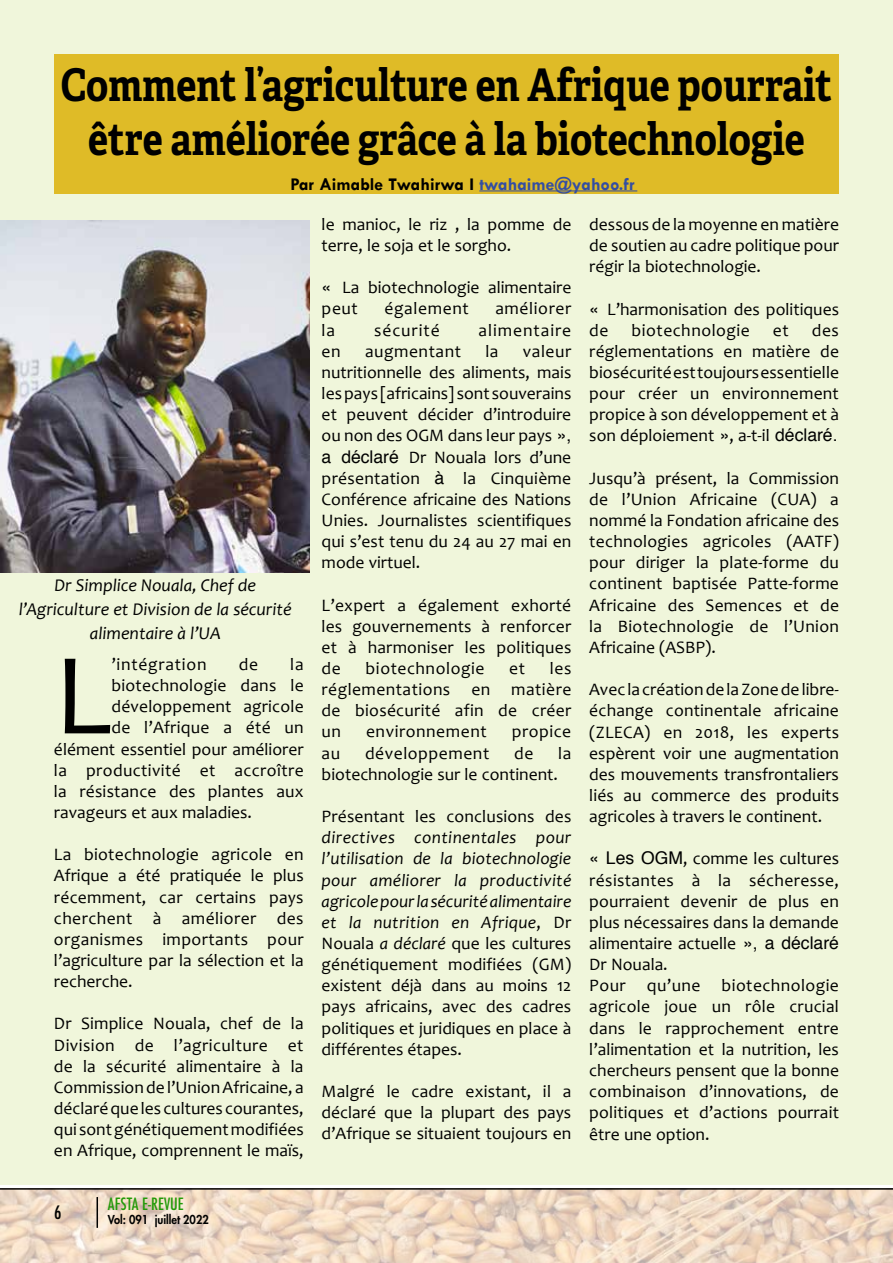
<style>
.page{position:relative;width:893px;height:1263px;background:#fff}
.page>*{position:absolute;margin:0;border:0;box-sizing:border-box;transform-origin:0 0}
.t1{font:117.3px "Candara";color:#000}
.t2{font:700 45px/54px "Adelle";color:#000;text-align:center;scale:.85 1}
.t3{font:italic 18px/24px "Candara";color:#000;text-align:center}
.t4{font:700 18px "Tw Cen";color:#000}
.t5{font:500 condensed 18px "Futura";color:#000}
.t6{font:17.55px/21.1px "Candara";color:#000;text-align:justify}
.t7{font:17.55px "Candara";letter-spacing:.03em;color:#000}
.t8{font:17.55px "Candara";letter-spacing:.025em;color:#000}
.t9{font:17.55px "Candara";letter-spacing:.055em;color:#000}
.t10{font:17.55px "Candara";letter-spacing:.035em;color:#000}
.t11{font:17.55px "Candara";letter-spacing:.045em;color:#000}
.t12{font:500 condensed 16.5px "Futura";color:#239a09}
.t13{font:800 12px "Futura Std";color:#000;scale:.92 1}
.s1{color:#344ea2}
.s2{font-family:"Helvetica"}
.s3{font-style:italic}
</style>
<div class="page">
<img style="left:0;top:1190px;width:893px;height:73px">
<hr style="left:97px;top:1197px;width:1px;height:31px;background:#000">
<hr style="left:0;top:1188px;width:893px;height:2px;background:#000">
<div style="left:0;top:0;width:893px;height:1185px;background:#f0f6db"></div>
<div style="left:55px;top:54px;width:784px;height:140px;background:#dfbb27"></div>
<hr style="left:479px;top:190px;width:158px;height:1px;background:#344ea2">
<img style="left:1px;top:221px;width:309px;height:351px">
<h2 class="t2" style="left:61px;top:59px;width:909px">Comment l’agriculture en Afrique pourrait être améliorée grâce à la biotechnologie</h2>
<p class="t4" style="left:290px;top:173px;width:346px">Par Aimable Twahirwa I <span class="s1">twahaime@yahoo.fr</span></p>
<p class="t3" style="left:19px;top:573px;width:275px">Dr Simplice Nouala, Chef de l’Agriculture et Division de la sécurité alimentaire à l’UA</p>
<h1 class="t1" style="left:54px;top:622px;width:59px">L</h1>
<p class="t11" style="left:111px;top:653px;width:97px">’intégration</p>
<p class="t6" style="left:239px;top:653px;width:21px">de</p>
<p class="t6" style="left:290px;top:653px;width:15px">la</p>
<p class="t6" style="left:111px;top:675px;width:194px">biotechnologie dans le</p>
<p class="t6" style="left:111px;top:696px;width:194px">développement agricole</p>
<p class="t6" style="left:111px;top:717px;width:194px">de l’Afrique a été un</p>
<p class="t6" style="left:54px;top:738px;width:251px">élément essentiel pour améliorer</p>
<p class="t8" style="left:54px;top:759px;width:251px">la productivité et accroître</p>
<p class="t6" style="left:54px;top:780px;width:251px">la résistance des plantes aux</p>
<p class="t6" style="left:54px;top:801px;width:199px">ravageurs et aux maladies.</p>
<p class="t6" style="left:54px;top:844px;width:251px">La biotechnologie agricole en Afrique a été pratiquée le plus récemment, car certains pays cherchent à améliorer des organismes importants pour l’agriculture par la sélection et la recherche.</p>
<p class="t6" style="left:54px;top:1013px;width:251px">Dr Simplice Nouala, chef de la Division de l’agriculture et de la sécurité alimentaire à la Commission de l’Union Africaine, a déclaré que les cultures courantes, qui sont génétiquement modifiées en Afrique, comprennent le maïs,</p>
<p class="t5" style="left:54px;top:1201px;width:9px">6</p>
<p class="t12" style="left:108px;top:1193px;width:77px">AFSTA E-REVUE</p>
<p class="t13" style="left:108px;top:1212px;width:111px">Vol: 091 juillet 2022</p>
<p class="t6" style="left:322px;top:213px;width:251px">le manioc, le riz , la pomme de terre, le soja et le sorgho.</p>
<p class="t6" style="left:322px;top:277px;width:251px"><span class="s2">«</span> La biotechnologie alimentaire peut</p>
<p class="t10" style="left:385px;top:298px;width:86px">également</p>
<p class="t10" style="left:495px;top:298px;width:77px">améliorer</p>
<p class="t6" style="left:322px;top:319px;width:15px">la</p>
<p class="t9" style="left:374px;top:319px;width:67px">sécurité</p>
<p class="t9" style="left:479px;top:319px;width:94px">alimentaire</p>
<p class="t6" style="left:322px;top:340px;width:21px">en</p>
<p class="t7" style="left:365px;top:340px;width:97px">augmentant</p>
<p class="t6" style="left:485px;top:340px;width:15px">la</p>
<p class="t6" style="left:322px;top:340px;width:251px;text-indent:201px">valeur nutritionnelle des aliments, mais les pays [africains] sont souverains et peuvent décider d’introduire ou non des OGM dans leur pays <span class="s2">», a déclaré</span> Dr Nouala lors d’une présentation <span class="s2">à</span> la Cinquième Conférence africaine des Nations Unies. Journalistes scientifiques qui s’est tenu du 24 au 27 mai en mode virtuel.</p>
<p class="t6" style="left:322px;top:594px;width:251px">L’expert a également exhorté les gouvernements à renforcer et à harmoniser les politiques de</p>
<p class="t6" style="left:322px;top:658px;width:251px;text-indent:228px">les réglementations en matière de biosécurité afin de créer un</p>
<p class="t7" style="left:366px;top:657px;width:120px">biotechnologie</p>
<p class="t6" style="left:509px;top:658px;width:17px">et</p>
<p class="t7" style="left:366px;top:721px;width:122px">environnement</p>
<p class="t7" style="left:512px;top:721px;width:61px">propice</p>
<p class="t6" style="left:322px;top:742px;width:20px">au</p>
<p class="t7" style="left:365px;top:742px;width:126px">développement</p>
<p class="t6" style="left:514px;top:742px;width:21px">de</p>
<p class="t6" style="left:558px;top:742px;width:15px">la</p>
<p class="t6" style="left:322px;top:763px;width:238px">biotechnologie sur le continent.</p>
<p class="t6" style="left:322px;top:806px;width:251px">Présentant les conclusions des</p>
<p class="t6" style="left:322px;top:827px;width:251px"><span class="s3">directives continentales pour l’utilisation de la biotechnologie pour améliorer la productivité agricole pour la sécurité alimentaire et la nutrition en Afrique</span>, Dr Nouala <span class="s3">a déclaré</span> que les cultures génétiquement modifiées (GM) existent déjà dans au moins 12 pays africains, avec des cadres politiques et juridiques en place à différentes étapes.</p>
<p class="t6" style="left:322px;top:1080px;width:251px">Malgré le cadre existant, il a déclaré que la plupart des pays d’Afrique se situaient toujours en</p>
<p class="t6" style="left:589px;top:213px;width:251px">dessous de la moyenne en matière de soutien au cadre politique pour régir la biotechnologie.</p>
<p class="t6" style="left:589px;top:298px;width:251px"><span class="s2">«</span> L’harmonisation des politiques de</p>
<p class="t7" style="left:632px;top:319px;width:120px">biotechnologie</p>
<p class="t6" style="left:773px;top:319px;width:17px">et</p>
<p class="t6" style="left:589px;top:319px;width:251px;text-indent:223px">des réglementations en matière de biosécurité est toujours essentielle pour créer un environnement propice à son développement et à son déploiement <span class="s2">»</span>, a-t-il <span class="s2">déclaré.</span></p>
<p class="t6" style="left:589px;top:467px;width:251px">Jusqu’à présent, la Commission de l’Union Africaine (CUA) a nommé la Fondation africaine des technologies agricoles (AATF) pour diriger la plate-forme du continent baptisée Patte-forme Africaine des Semences et de la Biotechnologie de l’Union Africaine (ASBP).</p>
<p class="t6" style="left:589px;top:679px;width:251px">Avec la création de la Zone de libre&shy;échange continentale africaine (ZLECA) en 2018, les experts espèrent voir une augmentation des mouvements transfrontaliers liés au commerce des produits agricoles à travers le continent.</p>
<p class="t6" style="left:589px;top:848px;width:251px;text-align:left"><span class="s2">« Les OGM</span>, comme les cultures résistantes à la sécheresse, pourraient devenir de plus en plus nécessaires dans la demande alimentaire actuelle <span class="s2">», a déclaré<br></span>Dr Nouala.<br>Pour qu’une biotechnologie agricole joue un rôle crucial dans le rapprochement entre l’alimentation et la nutrition, les chercheurs pensent que la bonne combinaison d’innovations, de politiques et d’actions pourrait être une option.</p>
</div>
